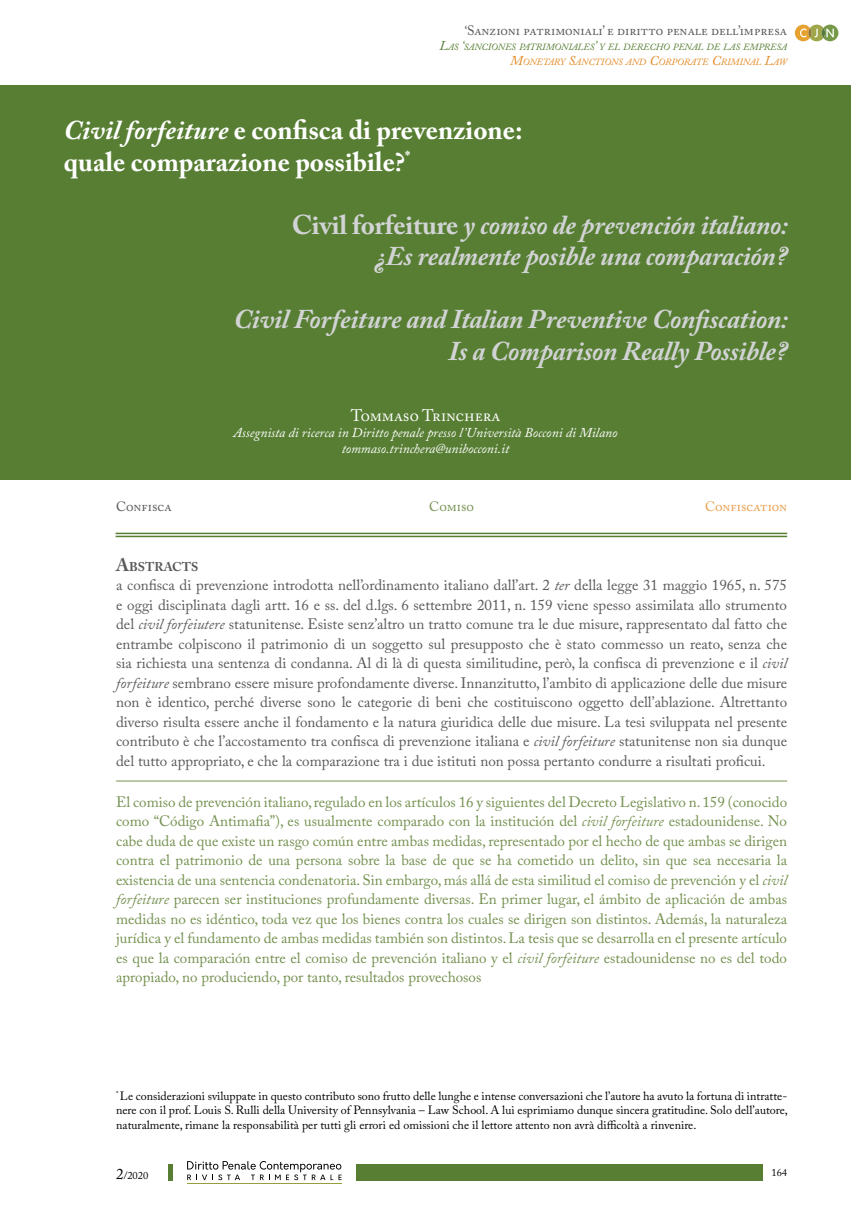
<style>
.page{position:relative;width:851px;height:1221px;background:#fff}
.page>*{position:absolute;margin:0;border:0;box-sizing:border-box;transform-origin:0 0}
.t1{font:italic 700 27px/31.5px "Adobe Caslon Pro";letter-spacing:-.01em;color:#d1d3d4;text-align:right}
.t2{font:700 27px/31.5px "Adobe Caslon Pro";color:#fff}
.t3{font:16.5px "Adobe Caslon Pro";color:#fff}
.t4{font:15px/19.5px "Adobe Caslon Pro";color:#58595b;text-align:justify}
.t5{font:15px/19.5px "Adobe Caslon Pro";color:#74904f;text-align:justify}
.t6{font:italic 13.5px/16.2px "Adobe Caslon Pro";color:#fff;text-align:center}
.t7{font:13.5px "Adobe Caslon Pro";color:#58595b}
.t8{font:13.5px "Adobe Caslon Pro";color:#e99e4c}
.t9{font:13.5px "Adobe Caslon Pro";color:#74904f}
.t10{font:700 12.6px "Adobe Caslon Pro";color:#58595b}
.t11{font:12px/14.4px "Adobe Caslon Pro";letter-spacing:.01em;color:#000;text-align:justify}
.t12{font:10.5px "Adobe Caslon Pro";color:#000}
.t13{font:italic 9.45px/15px "Adobe Caslon Pro";color:#577e33;text-align:right}
.s1{font-size:13.5px}
.s2{font-size:13.5px;color:#e38a26}
.s3{color:#e38a26}
.s4{font-style:italic}
.s5{font-style:normal}
.s6{font-size:18px}
.s7{font-size:15px}
</style>
<div class="page">
<div style="left:168px;top:1164px;width:5px;height:17px;background:#577e33"></div>
<div style="left:356px;top:1164px;width:407px;height:17px;background:#577e33"></div>
<svg style="left:187px;top:1161px;width:154px;height:19px"></svg>
<hr style="left:187px;top:1183px;width:154px;height:1px;background:#969f3c">
<hr style="left:116px;top:780px;width:671px;height:1px;background:#74904f">
<hr style="left:116px;top:535px;width:671px;height:2px;background:#577e33">
<hr style="left:116px;top:532px;width:671px;height:2px;background:#577e33">
<svg style="left:794px;top:25px;width:44px;height:16px"></svg>
<div style="left:0;top:85px;width:850px;height:394px;background:#577e33"></div>
<p class="t7" style="left:464px;top:22px;width:324px">‘Sanzioni patrimoniali’ e diritto penale dell’impresa</p>
<p class="t13" style="left:439px;top:39px;width:349px"><span class="s1">L</span>AS <span class="s1">‘</span>SANCIONES PATRIMONIALES<span class="s1">’</span> Y EL DERECHO PENAL DE LAS EMPRESA<br><span class="s2">M</span><span class="s3">ONETARY</span> <span class="s2">S</span><span class="s3">ANCTIONS AND</span> <span class="s2">C</span><span class="s3">ORPORATE</span> <span class="s2">C</span><span class="s3">RIMINAL</span> <span class="s2">L</span><span class="s3">AW</span></p>
<h1 class="t2" style="left:64px;top:114px;width:460px"><span class="s4">Civil forfeiture</span> e confisca di prevenzione: quale comparazione possibile?<sup>*</sup></h1>
<h1 class="t1" style="left:292px;top:209px;width:497px"><span class="s5">Civil forfeiture</span> y comiso de prevención italiano: ¿Es realmente posible una comparación?</h1>
<h1 class="t1" style="left:234px;top:303px;width:555px">Civil Forfeiture and Italian Preventive Confiscation:<br>Is a Comparison Really Possible?</h1>
<p class="t3" style="left:350px;top:405px;width:151px">Tommaso Trinchera</p>
<p class="t6" style="left:233px;top:424px;width:385px">Assegnista di ricerca in Diritto penale presso l’Università Bocconi di Milano tommaso.trinchera@unibocconi.it</p>
<p class="t7" style="left:116px;top:498px;width:57px">Confisca</p>
<p class="t9" style="left:429px;top:498px;width:46px">Comiso</p>
<p class="t8" style="left:705px;top:498px;width:84px">Confiscation</p>
<p class="t10" style="left:116px;top:559px;width:84px"><span class="s6">A</span>BSTRACTS</p>
<p class="t4" style="left:116px;top:575px;width:672px">a confisca di prevenzione introdotta nell’ordinamento italiano dall’art. 2 <span class="s4">ter</span> della legge 31 maggio 1965, n. 575 e oggi disciplinata dagli artt. 16 e ss. del d.lgs. 6 settembre 2011, n. 159 viene spesso assimilata allo strumento del <span class="s4">civil forfeiutere</span> statunitense. Esiste senz’altro un tratto comune tra le due misure, rappresentato dal fatto che entrambe colpiscono il patrimonio di un soggetto sul presupposto che è stato commesso un reato, senza che sia richiesta una sentenza di condanna. Al di là di questa similitudine, però, la confisca di prevenzione e il <span class="s4">civil forfeiture</span> sembrano essere misure profondamente diverse. Innanzitutto, l’ambito di applicazione delle due misure non è identico, perché diverse sono le categorie di beni che costituiscono oggetto dell’ablazione. Altrettanto diverso risulta essere anche il fondamento e la natura giuridica delle due misure. La tesi sviluppata nel presente contributo è che l’accostamento tra confisca di prevenzione italiana e <span class="s4">civil forfeiture</span> statunitense non sia dunque del tutto appropriato, e che la comparazione tra i due istituti non possa pertanto condurre a risultati proficui.</p>
<p class="t5" style="left:116px;top:791px;width:672px">El comiso de prevención italiano, regulado en los artículos 16 y siguientes del Decreto Legislativo n. 159 (conocido como “Código Antimafia”), es usualmente comparado con la institución del <span class="s4">civil forfeiture</span> estadounidense. No cabe duda de que existe un rasgo común entre ambas medidas, representado por el hecho de que ambas se dirigen contra el patrimonio de una persona sobre la base de que se ha cometido un delito, sin que sea necesaria la existencia de una sentencia condenatoria. Sin embargo, más allá de esta similitud el comiso de prevención y el <span class="s4">civil forfeiture</span> parecen ser instituciones profundamente diversas. En primer lugar, el ámbito de aplicación de ambas medidas no es idéntico, toda vez que los bienes contra los cuales se dirigen son distintos. Además, la naturaleza jurídica y el fundamento de ambas medidas también son distintos. La tesis que se desarrolla en el presente artículo es que la comparación entre el comiso de prevención italiano y el <span class="s4">civil forfeiture</span> estadounidense no es del todo apropiado, no produciendo, por tanto, resultados provechosos</p>
<p class="t11" style="left:116px;top:1088px;width:673px"><sup>*</sup> Le considerazioni sviluppate in questo contributo sono frutto delle lunghe e intense conversazioni che l’autore ha avuto la fortuna di intratte&shy;nere con il prof. Louis S. Rulli della University of Pennsylvania – Law School. A lui esprimiamo dunque sincera gratitudine. Solo dell’autore, naturalmente, rimane la responsabilità per tutti gli errori ed omissioni che il lettore attento non avrà difficoltà a rinvenire.</p>
<p class="t12" style="left:116px;top:1168px;width:34px"><span class="s7">2</span>/2020</p>
<p class="t12" style="left:771px;top:1165px;width:17px">164</p>
</div>
